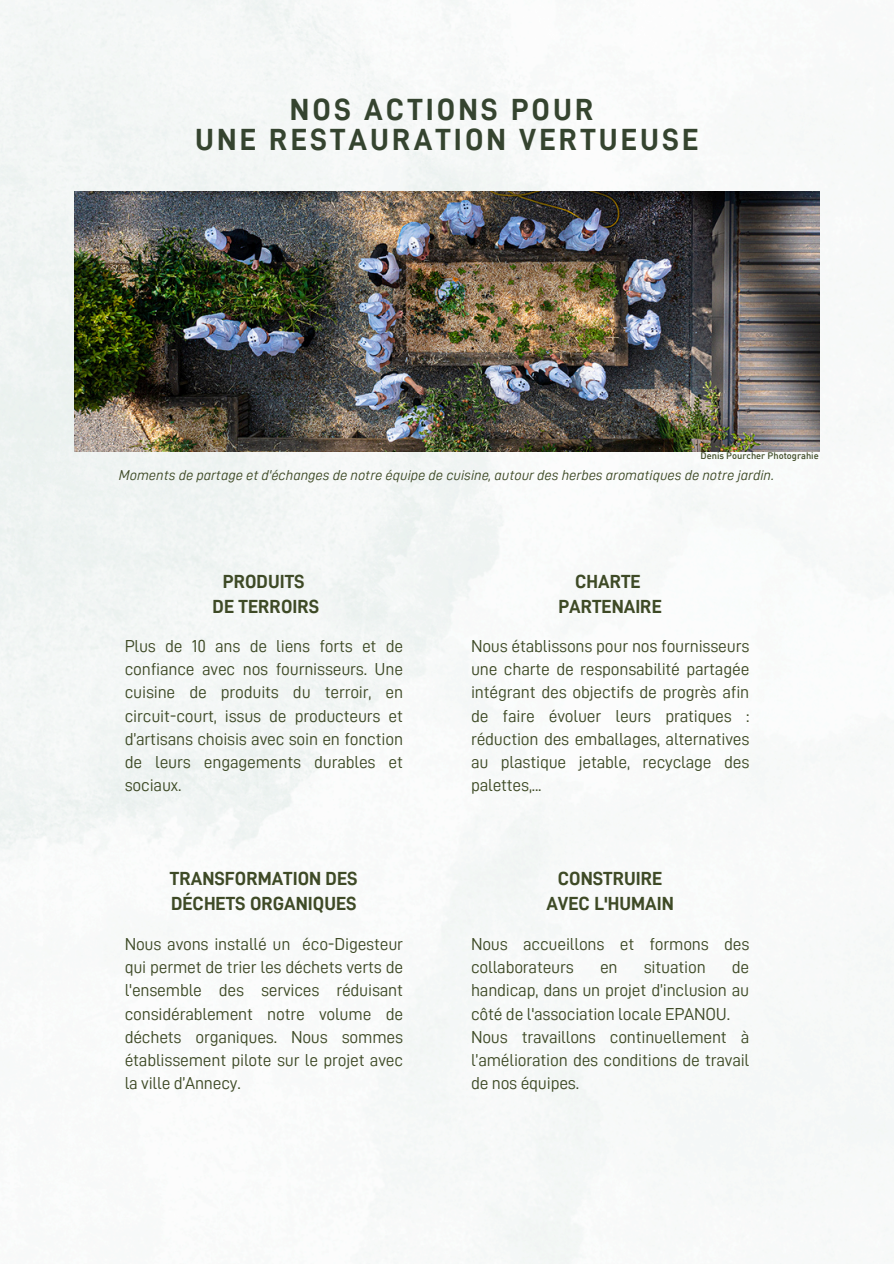
<style>
.page{position:relative;width:894px;height:1264px;background:#fff}
.page>*{position:absolute;margin:0;border:0;box-sizing:border-box;transform-origin:0 0}
.t1{font:30.75px/30.3px "D DIN Bold";letter-spacing:.1em;color:#35442f;text-align:center}
.t2{font:19.05px/25.7px "D DIN Bold";color:#3e4a26;text-align:center}
.t3{font:17.4px/23.2px "D DIN";letter-spacing:-.01em;color:#3e4a26;text-align:justify}
.t4{font:14.4px "D DIN Italic";color:#3e4a26}
.t5{font:500 9.3px "DIN";color:#3e4a26}
</style>
<div class="page">
<img style="left:0;top:0;width:893px;height:1263px">
<img style="left:75px;top:191px;width:743px;height:260px">
<p class="t1" style="left:195px;top:94px;width:504px">NOS ACTIONS POUR<br>UNE RESTAURATION VERTUEUSE</p>
<h2 class="t5" style="left:700px;top:450px;width:120px">Denis Pourcher Photograhie</h2>
<h3 class="t4" style="left:119px;top:468px;width:657px">Moments de partage et d'échanges de notre équipe de cuisine, autour des herbes aromatiques de notre jardin.</h3>
<h2 class="t2" style="left:212px;top:568px;width:108px">PRODUITS<br>DE TERROIRS</h2>
<h3 class="t2" style="left:558px;top:568px;width:105px">CHARTE<br>PARTENAIRE</h3>
<p class="t3" style="left:125px;top:634px;width:280px">Plus de 10 ans de liens forts et de confiance avec nos fournisseurs. Une cuisine de produits du terroir, en circuit-court, issus de producteurs et d’artisans choisis avec soin en fonction de leurs engagements durables et sociaux.</p>
<p class="t3" style="left:471px;top:634px;width:280px">Nous établissons pour nos fournisseurs une charte de responsabilité partagée intégrant des objectifs de progrès afin de faire évoluer leurs pratiques : réduction des emballages, alternatives au plastique jetable, recyclage des palettes,...</p>
<h4 class="t2" style="left:170px;top:865px;width:189px;text-align:left">TRANSFORMATION DES<br>DÉCHETS ORGANIQUES</h4>
<h2 class="t2" style="left:546px;top:865px;width:129px">CONSTRUIRE<br>AVEC L'HUMAIN</h2>
<h3 class="t3" style="left:125px;top:932px;width:280px">Nous avons installé un éco-Digesteur qui permet de trier les déchets verts de l'ensemble des services réduisant considérablement notre volume de déchets organiques. Nous sommes établissement pilote sur le projet avec la ville d’Annecy.</h3>
<h2 class="t3" style="left:471px;top:932px;width:280px">Nous accueillons et formons des collaborateurs</h2>
<h2 class="t3" style="left:471px;top:955px;width:280px;text-align:left;text-indent:261px">de handicap, dans un projet d’inclusion au côté de l'association locale EPANOU.<br>Nous travaillons continuellement à l’amélioration des conditions de travail de nos équipes.</h2>
<h2 class="t3" style="left:600px;top:955px;width:19px">en</h2>
<h2 class="t3" style="left:643px;top:955px;width:63px">situation</h2>
</div>
